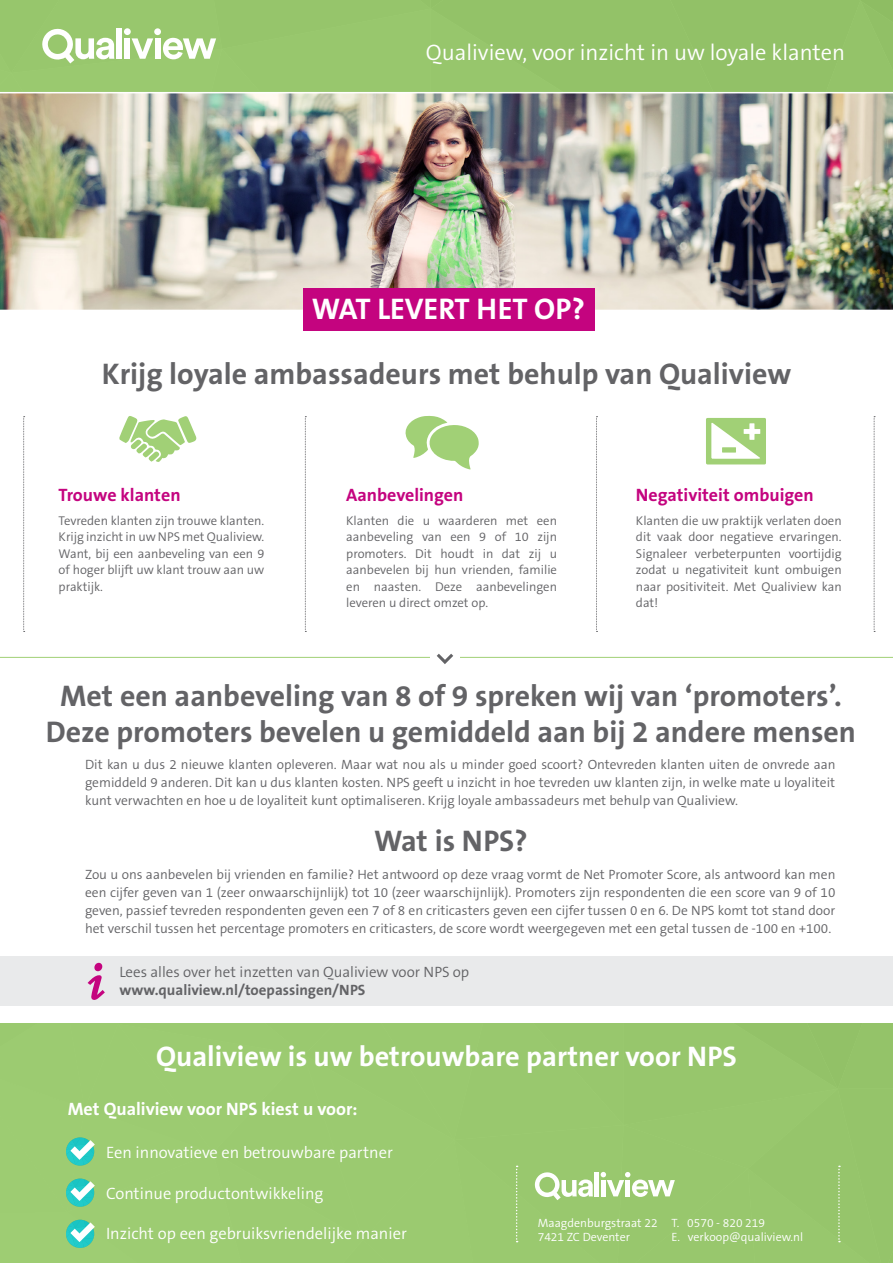
<style>
.page{position:relative;width:893px;height:1263px;background:#fff}
.page>*{position:absolute;margin:0;border:0;box-sizing:border-box;transform-origin:0 0}
.t1{font:700 30px/36px "The Sans B7";color:#636366;text-align:center}
.t2{font:700 30px "The Sans B7";color:#fff}
.t3{font:700 28.5px "The Sans B7";color:#fff}
.t4{font:300 22.5px "The Sans B4";color:#fff}
.t5{font:700 18px "The Sans B7";color:#c4047f}
.t6{font:700 18px "The Sans B7";color:#fff}
.t7{font:300 16.5px "The Sans B4";color:#fff}
.t8{font:300 15px "The Sans B4";color:#636366}
.t9{font:700 15px "The Sans B7";color:#636366}
.t10{font:300 13.5px/18px "The Sans B4";color:#636366;text-align:justify}
.t11{font:300 12.75px/16.5px "The Sans B4";color:#636366;text-align:justify}
.t12{font:300 12px/13.5px "The Sans B4";color:#fff}
</style>
<div class="page">
<div style="left:0;top:956px;width:893px;height:50px;background:#e9eaeb"></div>
<hr style="left:0;top:657px;width:893px;height:1px;background:#a1d076">
<div style="left:430px;top:653px;width:30px;height:11px;background:#fff"></div>
<svg style="left:437px;top:654px;width:16px;height:10px"></svg>
<img style="left:0;top:109px;width:893px;height:202px">
<svg style="left:596px;top:416px;width:1px;height:216px"></svg>
<svg style="left:305px;top:416px;width:1px;height:216px"></svg>
<svg style="left:23px;top:416px;width:2px;height:216px"></svg>
<svg style="left:874px;top:416px;width:1px;height:216px"></svg>
<div style="left:303px;top:288px;width:291px;height:43px;background:#c4047f"></div>
<svg style="left:88px;top:975px;width:17px;height:25px"></svg>
<div style="left:94px;top:963px;width:8px;height:8px;background:#c4047f;border-radius:50%"></div>
<svg style="left:706px;top:418px;width:60px;height:46px"></svg>
<svg style="left:405px;top:416px;width:74px;height:54px"></svg>
<svg style="left:119px;top:416px;width:78px;height:46px"></svg>
<div style="left:0;top:1023px;width:893px;height:240px;background:#9ac96f"></div>
<svg style="left:0;top:0;width:893px;height:109px;background:#9ec478"></svg>
<h3 class="t4" style="left:426px;top:41px;width:421px">Qualiview, voor inzicht in uw loyale klanten</h3>
<h1 class="t2" style="left:312px;top:293px;width:274px">WAT LEVERT HET OP?</h1>
<h1 class="t1" style="left:102px;top:357px;width:691px">Krijg loyale ambassadeurs met behulp van Qualiview</h1>
<h3 class="t5" style="left:59px;top:485px;width:123px">Trouwe klanten</h3>
<h3 class="t5" style="left:346px;top:485px;width:119px">Aanbevelingen</h3>
<h3 class="t5" style="left:636px;top:485px;width:179px">Negativiteit ombuigen</h3>
<p class="t11" style="left:59px;top:513px;width:207px">Tevreden klanten zijn trouwe klanten.<br>Krijg inzicht in uw NPS met Qualiview.<br>Want, bij een aanbeveling van een 9 of hoger blijft uw klant trouw aan uw praktijk.</p>
<p class="t11" style="left:346px;top:513px;width:212px">Klanten die u waarderen met een aanbeveling van een 9 of 10 zijn promoters. Dit houdt in dat zij u aanbevelen bij hun vrienden, familie en naasten. Deze aanbevelingen leveren u direct omzet op.</p>
<p class="t11" style="left:636px;top:513px;width:207px">Klanten die uw praktijk verlaten doen dit vaak door negatieve ervaringen.<br>Signaleer verbeterpunten voortijdig zodat u negativiteit kunt ombuigen naar positiviteit. Met Qualiview kan dat!</p>
<h1 class="t1" style="left:46px;top:678px;width:812px">Met een aanbeveling van 8 of 9 spreken wij van ‘promoters’.<br>Deze promoters bevelen u gemiddeld aan bij 2 andere mensen</h1>
<p class="t10" style="left:85px;top:756px;width:752px">Dit kan u dus 2 nieuwe klanten opleveren. Maar wat nou als u minder goed scoort? Ontevreden klanten uiten de onvrede aan gemiddeld 9 anderen. Dit kan u dus klanten kosten. NPS geeft u inzicht in hoe tevreden uw klanten zijn, in welke mate u loyaliteit kunt verwachten en hoe u de loyaliteit kunt optimaliseren. Krijg loyale ambassadeurs met behulp van Qualiview.</p>
<h1 class="t1" style="left:374px;top:824px;width:155px">Wat is NPS?</h1>
<p class="t10" style="left:85px;top:866px;width:752px">Zou u ons aanbevelen bij vrienden en familie? Het antwoord op deze vraag vormt de Net Promoter Score, als antwoord kan men een cijfer geven van 1 (zeer onwaarschijnlijk) tot 10 (zeer waarschijnlijk). Promoters zijn respondenten die een score van 9 of 10 geven, passief tevreden respondenten geven een 7 of 8 en criticasters geven een cijfer tussen 0 en 6. De NPS komt tot stand door het verschil tussen het percentage promoters en criticasters, de score wordt weergegeven met een getal tussen de -100 en +100.</p>
<p class="t8" style="left:119px;top:964px;width:351px">Lees alles over het inzetten van Qualiview voor NPS op</p>
<p class="t9" style="left:119px;top:982px;width:248px">www.qualiview.nl/toepassingen/NPS</p>
<h2 class="t3" style="left:156px;top:1041px;width:582px">Qualiview is uw betrouwbare partner voor NPS</h2>
<h3 class="t6" style="left:68px;top:1100px;width:291px">Met Qualiview voor NPS kiest u voor:</h3>
<p class="t7" style="left:106px;top:1144px;width:288px">Een innovatieve en betrouwbare partner</p>
<p class="t7" style="left:106px;top:1185px;width:219px">Continue productontwikkeling</p>
<p class="t7" style="left:106px;top:1225px;width:302px">Inzicht op een gebruiksvriendelijke manier</p>
<p class="t12" style="left:538px;top:1217px;width:121px">Maagdenburgstraat 22<br>7421 ZC Deventer</p>
<p class="t12" style="left:671px;top:1217px;width:133px">T. 0570 - 820 219<br>E. verkoop@qualiview.nl</p>
</div>
